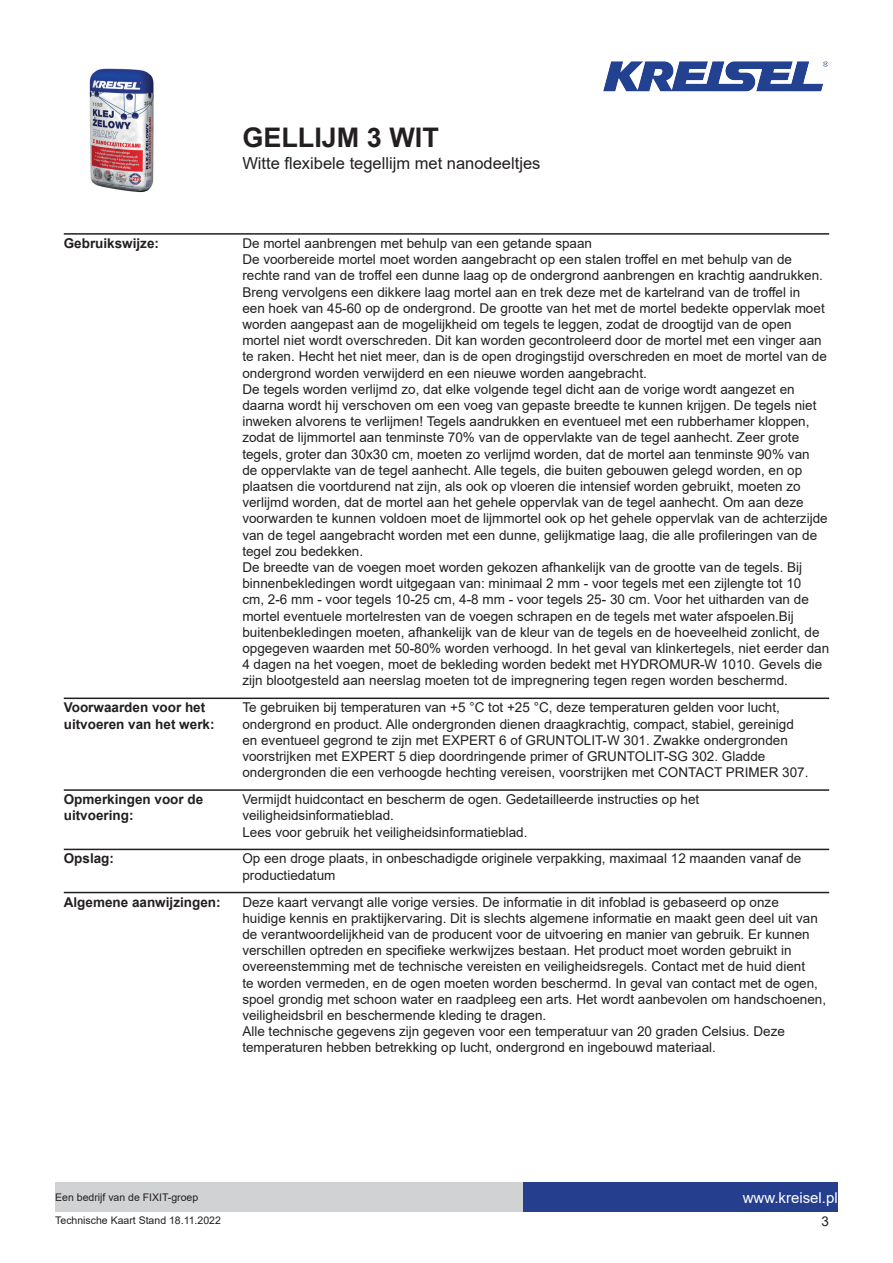
<style>
.page{position:relative;width:893px;height:1263px;background:#fff}
.page>*{position:absolute;margin:0;border:0;box-sizing:border-box;transform-origin:0 0}
.t1{font:700 27px "Arial";color:#231f20}
.t2{font:16.5px "Arial";color:#231f20}
.t3{font:15px "Arial";color:#fff}
.t4{font:13.5px/16.2px "Arial";color:#231f20}
.t5{font:700 13.5px/16.2px "Arial";color:#231f20}
.t6{font:10.5px "Arial";color:#231f20}
</style>
<div class="page">
<img style="left:89px;top:68px;width:65px;height:125px">
<img style="left:603px;top:61px;width:226px;height:31px">
<div style="left:523px;top:1182px;width:315px;height:30px;background:#253f8e"></div>
<div style="left:55px;top:1182px;width:468px;height:30px;background:#d1d2d4"></div>
<hr style="left:64px;top:233px;width:765px;height:2px;background:#231f20">
<hr style="left:64px;top:697px;width:765px;height:2px;background:#231f20">
<hr style="left:64px;top:789px;width:765px;height:2px;background:#231f20">
<hr style="left:64px;top:849px;width:765px;height:1px;background:#231f20">
<hr style="left:64px;top:892px;width:765px;height:1px;background:#231f20">
<h1 class="t1" style="left:242px;top:119px;width:198px">GELLIJM 3 WIT</h1>
<p class="t2" style="left:242px;top:152px;width:300px">Witte flexibele tegellijm met nanodeeltjes</p>
<p class="t5" style="left:64px;top:235px;width:97px">Gebruikswijze:</p>
<p class="t4" style="left:242px;top:235px;width:588px">De mortel aanbrengen met behulp van een getande spaan<br>De voorbereide mortel moet worden aangebracht op een stalen troffel en met behulp van de rechte rand van de troffel een dunne laag op de ondergrond aanbrengen en krachtig aandrukken.<br>Breng vervolgens een dikkere laag mortel aan en trek deze met de kartelrand van de troffel in<br>een hoek van 45-60 op de ondergrond. De grootte van het met de mortel bedekte oppervlak moet worden aangepast aan de mogelijkheid om tegels te leggen, zodat de droogtijd van de open mortel niet wordt overschreden. Dit kan worden gecontroleerd door de mortel met een vinger aan te raken. Hecht het niet meer, dan is de open drogingstijd overschreden en moet de mortel van de ondergrond worden verwijderd en een nieuwe worden aangebracht.<br>De tegels worden verlijmd zo, dat elke volgende tegel dicht aan de vorige wordt aangezet en daarna wordt hij verschoven om een voeg van gepaste breedte te kunnen krijgen. De tegels niet inweken alvorens te verlijmen! Tegels aandrukken en eventueel met een rubberhamer kloppen, zodat de lijmmortel aan tenminste 70% van de oppervlakte van de tegel aanhecht. Zeer grote tegels, groter dan 30x30 cm, moeten zo verlijmd worden, dat de mortel aan tenminste 90% van<br>de oppervlakte van de tegel aanhecht. Alle tegels, die buiten gebouwen gelegd worden, en op plaatsen die voortdurend nat zijn, als ook op vloeren die intensief worden gebruikt, moeten zo verlijmd worden, dat de mortel aan het gehele oppervlak van de tegel aanhecht. Om aan deze voorwarden te kunnen voldoen moet de lijmmortel ook op het gehele oppervlak van de achterzijde van de tegel aangebracht worden met een dunne, gelijkmatige laag, die alle profileringen van de tegel zou bedekken.<br>De breedte van de voegen moet worden gekozen afhankelijk van de grootte van de tegels. Bij binnenbekledingen wordt uitgegaan van: minimaal 2 mm - voor tegels met een zijlengte tot 10<br>cm, 2-6 mm - voor tegels 10-25 cm, 4-8 mm - voor tegels 25- 30 cm. Voor het uitharden van de mortel eventuele mortelresten van de voegen schrapen en de tegels met water afspoelen.Bij buitenbekledingen moeten, afhankelijk van de kleur van de tegels en de hoeveelheid zonlicht, de opgegeven waarden met 50-80% worden verhoogd. In het geval van klinkertegels, niet eerder dan 4 dagen na het voegen, moet de bekleding worden bedekt met HYDROMUR-W 1010. Gevels die zijn blootgesteld aan neerslag moeten tot de impregnering tegen regen worden beschermd.</p>
<p class="t5" style="left:64px;top:700px;width:152px">Voorwaarden voor het uitvoeren van het werk:</p>
<p class="t4" style="left:242px;top:699px;width:568px">Te gebruiken bij temperaturen van +5 °C tot +25 °C, deze temperaturen gelden voor lucht, ondergrond en product. Alle ondergronden dienen draagkrachtig, compact, stabiel, gereinigd en eventueel gegrond te zijn met EXPERT 6 of GRUNTOLIT-W 301. Zwakke ondergronden voorstrijken met EXPERT 5 diep doordringende primer of GRUNTOLIT-SG 302. Gladde ondergronden die een verhoogde hechting vereisen, voorstrijken met CONTACT PRIMER 307.</p>
<p class="t5" style="left:64px;top:791px;width:141px">Opmerkingen voor de uitvoering:</p>
<p class="t4" style="left:242px;top:791px;width:458px">Vermijdt huidcontact en bescherm de ogen. Gedetailleerde instructies op het veiligheidsinformatieblad.<br>Lees voor gebruik het veiligheidsinformatieblad.</p>
<p class="t5" style="left:64px;top:851px;width:52px">Opslag:</p>
<p class="t4" style="left:242px;top:850px;width:561px">Op een droge plaats, in onbeschadigde originele verpakking, maximaal 12 maanden vanaf de productiedatum</p>
<p class="t5" style="left:64px;top:894px;width:158px">Algemene aanwijzingen:</p>
<p class="t4" style="left:242px;top:894px;width:585px">Deze kaart vervangt alle vorige versies. De informatie in dit infoblad is gebaseerd op onze<br>huidige kennis en praktijkervaring. Dit is slechts algemene informatie en maakt geen deel uit van de verantwoordelijkheid van de producent voor de uitvoering en manier van gebruik. Er kunnen verschillen optreden en specifieke werkwijzes bestaan. Het product moet worden gebruikt in overeenstemming met de technische vereisten en veiligheidsregels. Contact met de huid dient<br>te worden vermeden, en de ogen moeten worden beschermd. In geval van contact met de ogen, spoel grondig met schoon water en raadpleeg een arts. Het wordt aanbevolen om handschoenen, veiligheidsbril en beschermende kleding te dragen.<br>Alle technische gegevens zijn gegeven voor een temperatuur van 20 graden Celsius. Deze temperaturen hebben betrekking op lucht, ondergrond en ingebouwd materiaal.</p>
<p class="t6" style="left:55px;top:1190px;width:144px">Een bedrijf van de FIXIT-groep</p>
<p class="t3" style="left:743px;top:1187px;width:97px">www.kreisel.pl</p>
<p class="t6" style="left:55px;top:1213px;width:167px">Technische Kaart Stand 18.11.2022</p>
<p class="t4" style="left:821px;top:1213px;width:9px">3</p>
</div>
